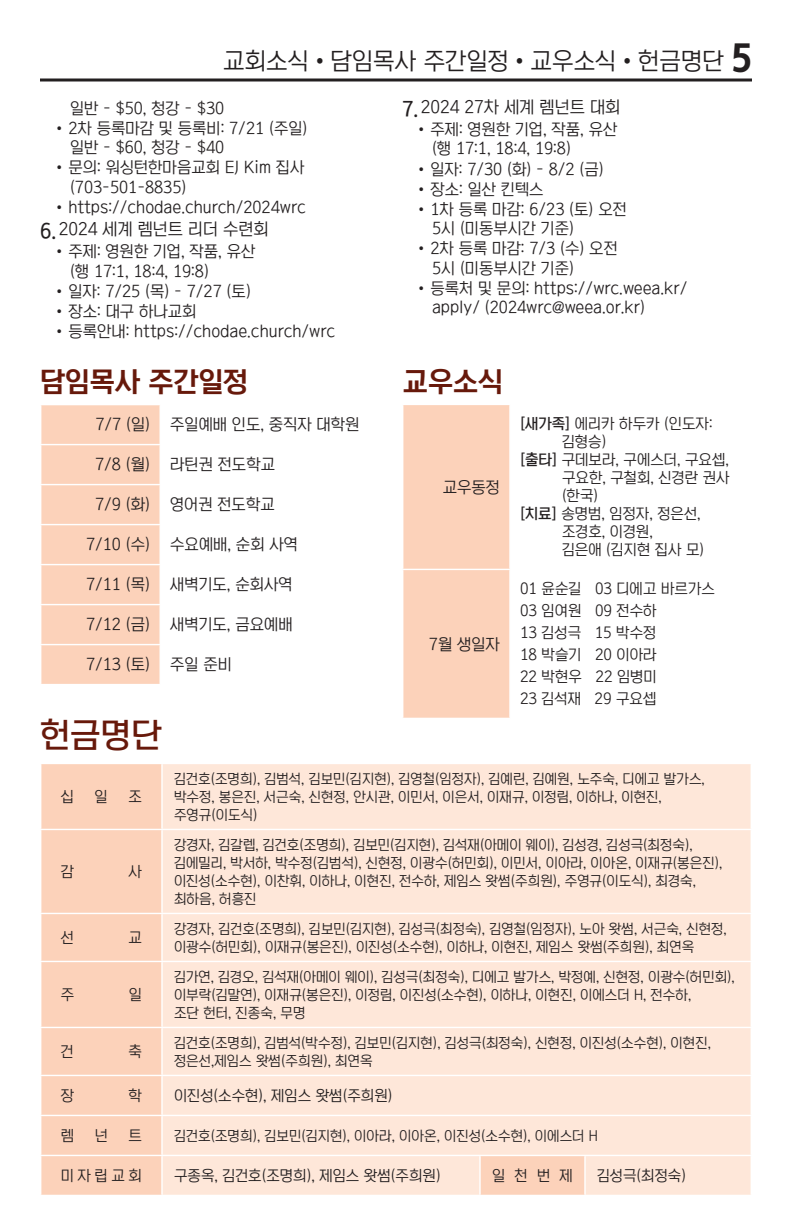
<style>
.page{position:relative;width:792px;height:1224px;background:#fff}
.page>*{position:absolute;margin:0;border:0;box-sizing:border-box;transform-origin:0 0}
.t1{font:34px "Korean TITGD2 R";color:#67190b}
.t2{font:28px "Korean TITGD3 R";color:#67190b}
.t3{font:24px "Korean TITGD1 R";color:#231f20}
.t4{font:17px "Korean TITGD1 R";color:#231f20}
.t5{font:16px/19.2px "Korean TITGD1 R";color:#231f20}
.t6{font:15px/22px "Korean TITGD1 R";color:#231f20}
.t7{font:14px/18px "Korean TITGD1 R";color:#231f20}
.s1{font-family:"Korean TITGD4 R";font-size:36px}
.s2{font-family:"Korean TITGD2 R";font-size:20px}
.s3{font-family:"Korean TITGD2 R"}
</style>
<div class="page">
<hr style="left:40px;top:79px;width:712px;height:3px;background:#231f20">
<div style="left:41px;top:405px;width:119px;height:279px;background:#fcd2ba"></div>
<hr style="left:40px;top:444px;width:120px;height:1px;background:#fff">
<hr style="left:40px;top:484px;width:120px;height:1px;background:#fff">
<hr style="left:40px;top:524px;width:120px;height:1px;background:#fff">
<hr style="left:40px;top:564px;width:120px;height:1px;background:#fff">
<hr style="left:40px;top:604px;width:120px;height:1px;background:#fff">
<hr style="left:40px;top:644px;width:120px;height:1px;background:#fff">
<div style="left:403px;top:405px;width:106px;height:313px;background:#fcd2ba"></div>
<hr style="left:402px;top:569px;width:108px;height:1px;background:#fff">
<svg style="left:41px;top:764px;width:120px;height:431px;background:#fcd4bd"></svg>
<div style="left:163px;top:764px;width:588px;height:431px;background:#fee7d9"></div>
<hr style="left:40px;top:829px;width:122px;height:1px;background:#fff">
<hr style="left:40px;top:913px;width:122px;height:1px;background:#fff">
<hr style="left:40px;top:961px;width:122px;height:1px;background:#fff">
<hr style="left:40px;top:1027px;width:122px;height:1px;background:#fff">
<hr style="left:40px;top:1075px;width:122px;height:1px;background:#fff">
<hr style="left:40px;top:1115px;width:122px;height:1px;background:#fff">
<hr style="left:162px;top:829px;width:318px;height:1px;background:#fff">
<hr style="left:480px;top:829px;width:105px;height:1px;background:#fff">
<hr style="left:585px;top:829px;width:167px;height:1px;background:#fff">
<hr style="left:162px;top:913px;width:318px;height:1px;background:#fff">
<hr style="left:480px;top:913px;width:105px;height:1px;background:#fff">
<hr style="left:585px;top:913px;width:167px;height:1px;background:#fff">
<hr style="left:162px;top:961px;width:318px;height:1px;background:#fff">
<hr style="left:480px;top:961px;width:105px;height:1px;background:#fff">
<hr style="left:585px;top:961px;width:167px;height:1px;background:#fff">
<hr style="left:162px;top:1027px;width:318px;height:1px;background:#fff">
<hr style="left:480px;top:1027px;width:105px;height:1px;background:#fff">
<hr style="left:585px;top:1027px;width:167px;height:1px;background:#fff">
<hr style="left:162px;top:1075px;width:318px;height:1px;background:#fff">
<hr style="left:480px;top:1075px;width:105px;height:1px;background:#fff">
<hr style="left:585px;top:1075px;width:167px;height:1px;background:#fff">
<hr style="left:162px;top:1115px;width:318px;height:1px;background:#fff">
<hr style="left:480px;top:1115px;width:105px;height:1px;background:#fff">
<hr style="left:585px;top:1115px;width:167px;height:1px;background:#fff">
<hr style="left:40px;top:1155px;width:122px;height:1px;background:#fff">
<hr style="left:162px;top:1155px;width:318px;height:1px;background:#fff">
<hr style="left:480px;top:1155px;width:105px;height:1px;background:#fff">
<hr style="left:479px;top:1156px;width:2px;height:39px;background:#fff">
<hr style="left:585px;top:1155px;width:167px;height:1px;background:#fff">
<hr style="left:584px;top:1156px;width:2px;height:39px;background:#fff">
<h3 class="t3" style="left:223px;top:48px;width:530px">교회소식•담임목사 주간일정•교우소식•헌금명단 <span class="s1">5</span></h3>
<p class="t5" style="left:70px;top:99px;width:156px">일반 - $50, 청강 - $30</p>
<p class="t5" style="left:70px;top:119px;width:239px;text-indent:-18px">•2차 등록마감 및 등록비: 7/21 (주일) 일반 - $60, 청강 - $40</p>
<p class="t5" style="left:70px;top:158px;width:236px;text-indent:-18px">•문의: 워싱턴한마음교회 EJ Kim 집사 (703-501-8835)</p>
<p class="t5" style="left:52px;top:198px;width:255px">•https://chodae.church/2024wrc</p>
<p class="t4" style="left:40px;top:220px;width:230px"><span class="s2">6.</span> 2024 세계 렘넌트 리더 수련회</p>
<p class="t5" style="left:70px;top:242px;width:187px;text-indent:-18px">•주제: 영원한 기업, 작품, 유산 (행 17:1, 18:4, 19:8)</p>
<p class="t5" style="left:52px;top:282px;width:200px">•일자: 7/25 (목) - 7/27 (토)</p>
<p class="t5" style="left:52px;top:302px;width:146px">•장소: 대구 하나교회</p>
<p class="t5" style="left:52px;top:322px;width:285px">•등록안내: https://chodae.church/wrc</p>
<h2 class="t2" style="left:40px;top:367px;width:210px">담임목사 주간일정</h2>
<p class="t5" style="left:96px;top:415px;width:56px">7/7 (일)</p>
<p class="t5" style="left:170px;top:415px;width:191px">주일예배 인도, 중직자 대학원</p>
<p class="t5" style="left:95px;top:455px;width:57px">7/8 (월)</p>
<p class="t5" style="left:170px;top:455px;width:106px">라틴권 전도학교</p>
<p class="t5" style="left:95px;top:495px;width:57px">7/9 (화)</p>
<p class="t5" style="left:170px;top:495px;width:106px">영어권 전도학교</p>
<p class="t5" style="left:86px;top:535px;width:66px">7/10 (수)</p>
<p class="t5" style="left:170px;top:535px;width:129px">수요예배, 순회 사역</p>
<p class="t5" style="left:86px;top:575px;width:66px">7/11 (목)</p>
<p class="t5" style="left:170px;top:575px;width:124px">새벽기도, 순회사역</p>
<p class="t5" style="left:86px;top:615px;width:66px">7/12 (금)</p>
<p class="t5" style="left:170px;top:615px;width:124px">새벽기도, 금요예배</p>
<p class="t5" style="left:86px;top:655px;width:66px">7/13 (토)</p>
<p class="t5" style="left:170px;top:655px;width:63px">주일 준비</p>
<p class="t4" style="left:402px;top:98px;width:220px"><span class="s2">7.</span> 2024 27차 세계 렘넌트 대회</p>
<p class="t5" style="left:432px;top:120px;width:187px;text-indent:-18px">•주제: 영원한 기업, 작품, 유산 (행 17:1, 18:4, 19:8)</p>
<p class="t5" style="left:414px;top:159px;width:191px">•일자: 7/30 (화) - 8/2 (금)</p>
<p class="t5" style="left:414px;top:180px;width:131px">•장소: 일산 킨텍스</p>
<p class="t5" style="left:432px;top:200px;width:196px;text-indent:-18px">•1차 등록 마감: 6/23 (토) 오전<br>5시 (미동부시간 기준)</p>
<p class="t5" style="left:432px;top:239px;width:187px;text-indent:-18px">•2차 등록 마감: 7/3 (수) 오전<br>5시 (미동부시간 기준)</p>
<p class="t5" style="left:432px;top:279px;width:257px;text-indent:-18px">•등록처 및 문의: https://wrc.weea.kr/ apply/ (2024wrc@weea.or.kr)</p>
<h2 class="t2" style="left:403px;top:367px;width:102px">교우소식</h2>
<p class="t5" style="left:443px;top:477px;width:59px">교우동정</p>
<p class="t5" style="left:429px;top:634px;width:73px">7월 생일자</p>
<p class="t6" style="left:520px;top:413px;width:194px"><span class="s3">[새가족]</span> 에리카 하두카 (인도자:</p>
<p class="t6" style="left:562px;top:431px;width:46px">김형승)</p>
<p class="t6" style="left:520px;top:449px;width:210px"><span class="s3">[출타]</span> 구데보라, 구에스더, 구요셉,</p>
<p class="t6" style="left:562px;top:467px;width:169px">구요한, 구철회, 신경란 권사</p>
<p class="t6" style="left:562px;top:485px;width:38px">(한국)</p>
<p class="t6" style="left:520px;top:503px;width:182px"><span class="s3">[치료]</span> 송명범, 임정자, 정은선,</p>
<p class="t6" style="left:562px;top:521px;width:92px">조경호, 이경원,</p>
<p class="t6" style="left:562px;top:539px;width:144px">김은애 (김지현 집사 모)</p>
<p class="t6" style="left:520px;top:578px;width:196px">01 윤순길 03 디에고 바르가스<br>03 임여원 09 전수하<br>13 김성극 15 박수정<br>18 박슬기 20 이아라<br>22 박현우 22 임병미<br>23 김석재 29 구요셉</p>
<h1 class="t1" style="left:40px;top:716px;width:123px">헌금명단</h1>
<p class="t6" style="left:61px;top:786px;width:15px">십</p>
<p class="t6" style="left:95px;top:786px;width:15px">일</p>
<p class="t6" style="left:129px;top:786px;width:15px">조</p>
<p class="t6" style="left:61px;top:861px;width:15px">감</p>
<p class="t6" style="left:128px;top:861px;width:15px">사</p>
<p class="t7" style="left:174px;top:770px;width:532px">김건호(조명희), 김범석, 김보민(김지현), 김영철(임정자), 김예린, 김예원, 노주숙, 디에고 발가스, 박수정, 봉은진, 서근숙, 신현정, 안시관, 이민서, 이은서, 이재규, 이정림, 이하나, 이현진, 주영규(이도식)</p>
<p class="t7" style="left:174px;top:836px;width:550px">강경자, 김갈렙, 김건호(조명희), 김보민(김지현), 김석재(아메이 웨이), 김성경, 김성극(최정숙), 김에밀리, 박서하, 박수정(김범석), 신현정, 이광수(허민회), 이민서, 이아라, 이아온, 이재규(봉은진), 이진성(소수현), 이찬휘, 이하나, 이현진, 전수하, 제임스 왓썸(주희원), 주영규(이도식), 최경숙, 최하음, 허흥진</p>
<p class="t6" style="left:61px;top:927px;width:15px">선</p>
<p class="t6" style="left:128px;top:927px;width:15px">교</p>
<p class="t7" style="left:174px;top:920px;width:554px">강경자, 김건호(조명희), 김보민(김지현), 김성극(최정숙), 김영철(임정자), 노아 왓썸, 서근숙, 신현정, 이광수(허민회), 이재규(봉은진), 이진성(소수현), 이하나, 이현진, 제임스 왓썸(주희원), 최연옥</p>
<p class="t6" style="left:61px;top:984px;width:15px">주</p>
<p class="t6" style="left:129px;top:984px;width:15px">일</p>
<p class="t7" style="left:174px;top:968px;width:562px">김가연, 김경오, 김석재(아메이 웨이), 김성극(최정숙), 디에고 발가스, 박정예, 신현정, 이광수(허민회), 이부락(김말연), 이재규(봉은진), 이정림, 이진성(소수현), 이하나, 이현진, 이에스더 H, 전수하,<br>조단 헌터, 진종숙, 무명</p>
<p class="t6" style="left:61px;top:1041px;width:14px">건</p>
<p class="t6" style="left:128px;top:1041px;width:15px">축</p>
<p class="t7" style="left:174px;top:1034px;width:538px">김건호(조명희), 김범석(박수정), 김보민(김지현), 김성극(최정숙), 신현정, 이진성(소수현), 이현진, 정은선,제임스 왓썸(주희원), 최연옥</p>
<p class="t6" style="left:61px;top:1085px;width:15px">장</p>
<p class="t6" style="left:128px;top:1085px;width:15px">학</p>
<p class="t6" style="left:174px;top:1085px;width:220px">이진성(소수현), 제임스 왓썸(주희원)</p>
<p class="t6" style="left:61px;top:1125px;width:15px">렘</p>
<p class="t6" style="left:95px;top:1125px;width:15px">넌</p>
<p class="t6" style="left:129px;top:1125px;width:15px">트</p>
<p class="t7" style="left:174px;top:1127px;width:425px">김건호(조명희), 김보민(김지현), 이아라, 이아온, 이진성(소수현), 이에스더 H</p>
<p class="t6" style="left:61px;top:1165px;width:83px">미자립교회</p>
<p class="t6" style="left:174px;top:1165px;width:268px">구종옥, 김건호(조명희), 제임스 왓썸(주희원)</p>
<p class="t6" style="left:492px;top:1165px;width:82px">일천번제</p>
<p class="t6" style="left:597px;top:1165px;width:91px">김성극(최정숙)</p>
</div>
